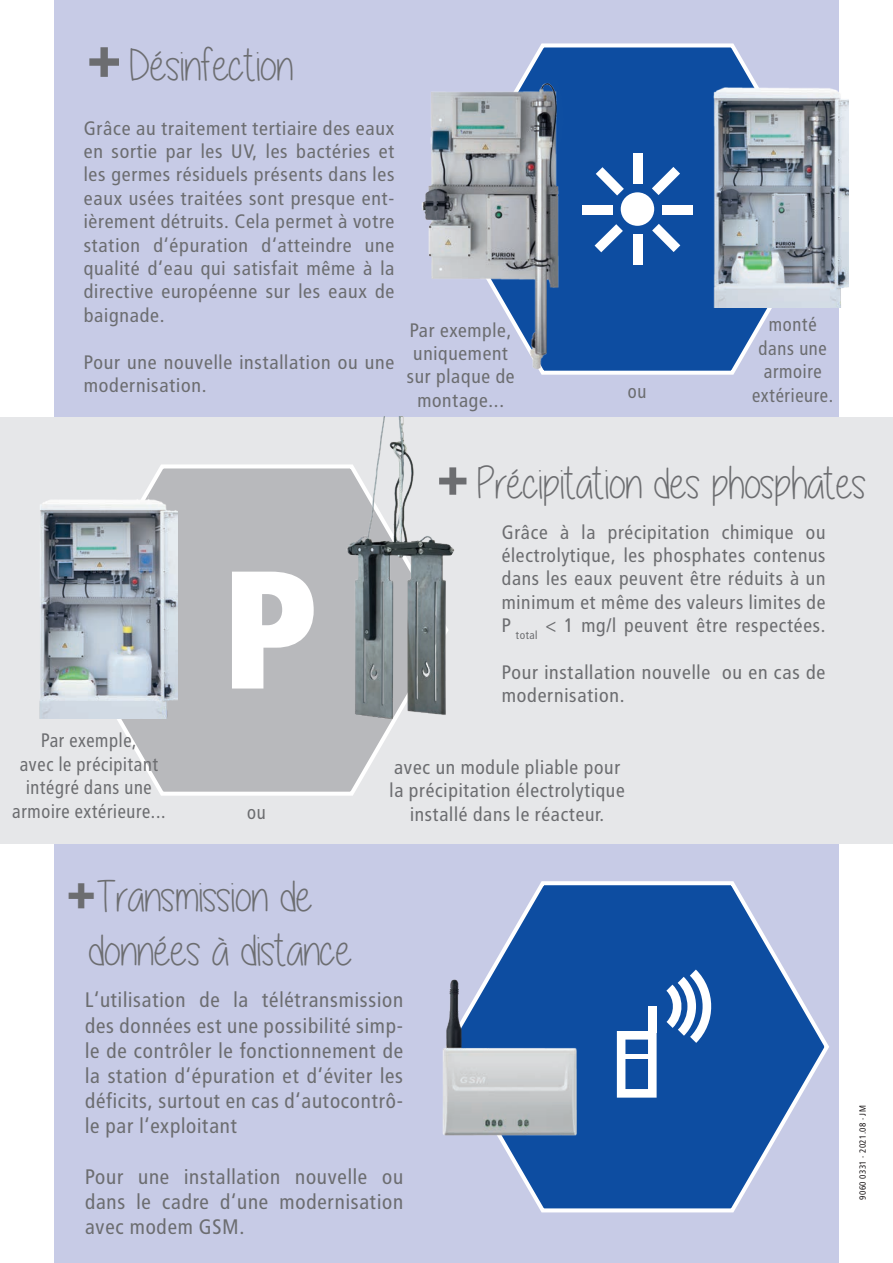
<style>
.page{position:relative;width:893px;height:1263px;background:#fff}
.page>*{position:absolute;margin:0;border:0;box-sizing:border-box;transform-origin:0 0}
.t1{font:45px/54px "Alittlesunshine";color:#6c6d70}
.t2{font:21px/25.2px "BVG Normal";color:#6c6d70;text-align:justify}
.t3{font:19.5px/23.4px "BVG Normal";color:#6c6d70;text-align:justify}
.t4{font:19.5px/23.4px "BVG Normal";color:#6c6d70;text-align:center;scale:.94 1}
.t5{font:19.5px/23.4px "BVG Normal";color:#6c6d70;text-align:center;scale:.95 1}
.t6{font:9px "BVG Normal";color:#231f20}
.s1{font-family:"BVG Fett";font-size:58.5px}
.s2{font-family:"BVG Fett";font-size:54px}
.s3{font-family:"Myriad Pro"}
.s4{font-family:"BVG Fett";font-size:49.5px}
</style>
<div class="page">
<div style="left:54px;top:0;width:785px;height:418px;background:#c7cbe6"></div>
<div style="left:54px;top:843px;width:785px;height:420px;background:#c7cbe6"></div>
<div style="left:0;top:417px;width:893px;height:426px;background:#e6e7e9"></div>
<svg style="left:520px;top:43px;width:252px;height:332px;background:#235ca9"></svg>
<svg style="left:487px;top:881px;width:342px;height:332px"></svg>
<svg style="left:117px;top:464px;width:273px;height:332px;background:#bebfc2"></svg>
<div style="left:621px;top:192px;width:33px;height:34px;background:#fff;border-radius:50%"></div>
<div style="left:662px;top:205px;width:31px;height:9px;background:#fff"></div>
<svg style="left:652px;top:167px;width:28px;height:28px"></svg>
<div style="left:633px;top:154px;width:9px;height:30px;background:#fff"></div>
<div style="left:633px;top:234px;width:9px;height:30px;background:#fff"></div>
<svg style="left:596px;top:167px;width:28px;height:28px"></svg>
<svg style="left:595px;top:224px;width:28px;height:28px"></svg>
<svg style="left:652px;top:224px;width:28px;height:28px"></svg>
<div style="left:582px;top:205px;width:31px;height:9px;background:#fff"></div>
<img style="left:39px;top:493px;width:138px;height:226px">
<div style="left:648px;top:1006px;width:9px;height:26px;background:#fff"></div>
<svg style="left:617px;top:1031px;width:40px;height:66px;background:#9cb6d8"></svg>
<hr style="left:622px;top:1054px;width:29px;height:4px;background:#fff">
<svg style="left:666px;top:969px;width:50px;height:74px;background:#6f95c7"></svg>
<img style="left:422px;top:81px;width:150px;height:293px">
<img style="left:704px;top:83px;width:144px;height:225px">
<img style="left:346px;top:417px;width:109px;height:314px">
<img style="left:443px;top:975px;width:144px;height:194px">
<svg style="left:232px;top:572px;width:82px;height:116px;background:#e8e8e9"></svg>
<h1 class="t1" style="left:85px;top:39px;width:210px"><span class="s1">+</span>Désinfection</h1>
<p class="t3" style="left:84px;top:116px;width:313px">Grâce au traitement tertiaire des eaux en sortie par les UV, les bactéries et les germes résiduels présents dans les eaux usées traitées sont presque ent&shy;ièrement détruits. Cela permet à votre station d‘épuration d‘atteindre une qualité d‘eau qui satisfait même à la directive européenne sur les eaux de baignade.</p>
<p class="t3" style="left:84px;top:350px;width:313px">Pour une nouvelle installation ou une modernisation.</p>
<p class="t3" style="left:407px;top:318px;width:110px;text-align:center">Par exemple, uniquement sur plaque de montage...</p>
<p class="t5" style="left:628px;top:380px;width:22px">ou</p>
<p class="t5" style="left:752px;top:313px;width:88px">monté dans une armoire extérieure.</p>
<h1 class="t1" style="left:435px;top:456px;width:432px"><span class="s2">+</span>Précipitation des phosphates</h1>
<p class="t3" style="left:502px;top:520px;width:326px">Grâce à la précipitation chimique ou électrolytique, les phosphates contenus dans les eaux peuvent être réduits à un minimum et même des valeurs limites de P <sub>total</sub> <span class="s3">&lt;</span> 1 mg/l peuvent être respectées.</p>
<p class="t3" style="left:502px;top:661px;width:326px">Pour installation nouvelle ou en cas de modernisation.</p>
<p class="t4" style="left:12px;top:729px;width:165px">Par exemple,<br>avec le précipitant intégré dans une armoire extérieure...</p>
<p class="t5" style="left:247px;top:800px;width:22px">ou</p>
<h1 class="t1" style="left:88px;top:870px;width:265px;text-indent:-23px"><span class="s4">+</span>Transmission de données à distance</h1>
<p class="t3" style="left:390px;top:755px;width:237px;text-align:center">avec un module pliable pour la précipitation électrolytique installé dans le réacteur.</p>
<p class="t2" style="left:85px;top:988px;width:320px">L‘utilisation de la télétransmission des données est une possibilité simp&shy;le de contrôler le fonctionnement de la station d‘épuration et d‘éviter les déficits, surtout en cas d‘autocontrô&shy;le par l‘exploitant</p>
<p class="t2" style="left:85px;top:1164px;width:320px">Pour une installation nouvelle ou dans le cadre d‘une modernisation avec modem GSM.</p>
<p class="t6" style="left:857px;top:1200px;width:96px;rotate:-90deg">9060 0331 · 2021.08 · JM</p>
</div>
